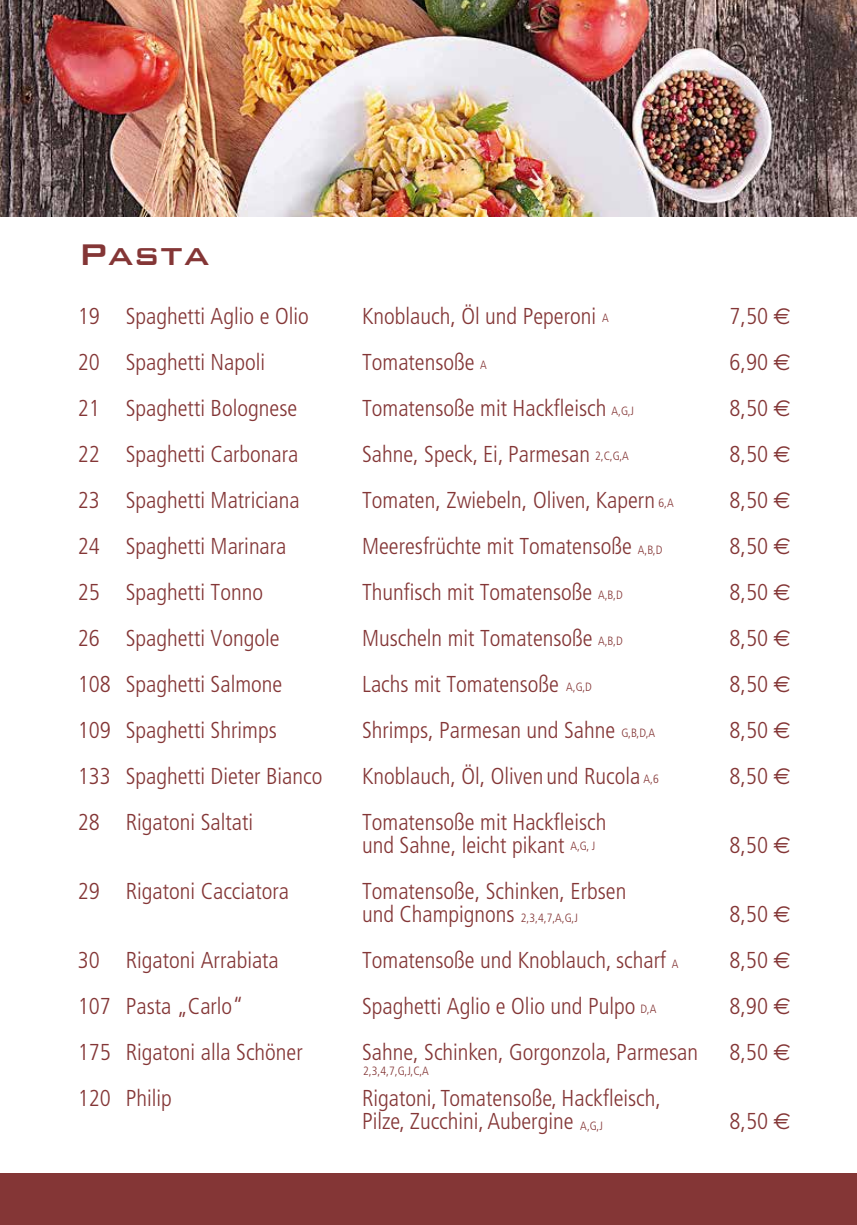
<style>
.page{position:relative;width:857px;height:1225px;background:#fff}
.page>*{position:absolute;margin:0;border:0;box-sizing:border-box;transform-origin:0 0}
.t1{font:500 40px "Bank Gothic";color:#843636}
.t2{font:300 condensed 23px/23px "Frutiger";color:#843636}
.t3{font:300 condensed 12px "Frutiger";color:#843636}
.s1{font-family:"Euro Sans";font-weight:400;font-stretch:normal}
</style>
<div class="page">
<div style="left:0;top:1174px;width:856px;height:51px;background:#843636"></div>
<img style="left:0;top:0;width:856px;height:217px">
<h1 class="t1" style="left:78px;top:223px;width:133px">Pasta</h1>
<p class="t2" style="left:78px;top:304px;width:232px">19 Spaghetti Aglio e Olio</p>
<p class="t2" style="left:362px;top:304px;width:235px">Knoblauch, Öl und Peperoni</p>
<p class="t2" style="left:729px;top:304px;width:63px">7,50 <span class="s1">€</span></p>
<p class="t2" style="left:78px;top:350px;width:189px">20 Spaghetti Napoli</p>
<p class="t2" style="left:362px;top:350px;width:114px">Tomatensoße</p>
<p class="t2" style="left:729px;top:350px;width:63px">6,90 <span class="s1">€</span></p>
<p class="t2" style="left:78px;top:396px;width:221px">21 Spaghetti Bolognese</p>
<p class="t2" style="left:362px;top:396px;width:246px">Tomatensoße mit Hackfleisch</p>
<p class="t2" style="left:729px;top:396px;width:63px">8,50 <span class="s1">€</span></p>
<p class="t2" style="left:78px;top:442px;width:222px">22 Spaghetti Carbonara</p>
<p class="t2" style="left:362px;top:442px;width:229px">Sahne, Speck, Ei, Parmesan</p>
<p class="t2" style="left:729px;top:442px;width:63px">8,50 <span class="s1">€</span></p>
<p class="t2" style="left:78px;top:488px;width:223px">23 Spaghetti Matriciana</p>
<p class="t2" style="left:362px;top:488px;width:294px">Tomaten, Zwiebeln, Oliven, Kapern</p>
<p class="t2" style="left:729px;top:488px;width:63px">8,50 <span class="s1">€</span></p>
<p class="t2" style="left:78px;top:534px;width:210px">24 Spaghetti Marinara</p>
<p class="t2" style="left:362px;top:534px;width:271px">Meeresfrüchte mit Tomatensoße</p>
<p class="t2" style="left:729px;top:534px;width:63px">8,50 <span class="s1">€</span></p>
<p class="t2" style="left:78px;top:580px;width:187px">25 Spaghetti Tonno</p>
<p class="t2" style="left:362px;top:580px;width:232px">Thunfisch mit Tomatensoße</p>
<p class="t2" style="left:729px;top:580px;width:63px">8,50 <span class="s1">€</span></p>
<p class="t2" style="left:78px;top:626px;width:203px">26 Spaghetti Vongole</p>
<p class="t2" style="left:362px;top:626px;width:232px">Muscheln mit Tomatensoße</p>
<p class="t2" style="left:729px;top:626px;width:63px">8,50 <span class="s1">€</span></p>
<p class="t2" style="left:78px;top:672px;width:206px">108 Spaghetti Salmone</p>
<p class="t2" style="left:362px;top:672px;width:198px">Lachs mit Tomatensoße</p>
<p class="t2" style="left:729px;top:672px;width:63px">8,50 <span class="s1">€</span></p>
<p class="t2" style="left:78px;top:718px;width:200px">109 Spaghetti Shrimps</p>
<p class="t2" style="left:362px;top:718px;width:254px">Shrimps, Parmesan und Sahne</p>
<p class="t2" style="left:729px;top:718px;width:63px">8,50 <span class="s1">€</span></p>
<p class="t2" style="left:78px;top:764px;width:246px">133 Spaghetti Dieter Bianco</p>
<p class="t2" style="left:362px;top:764px;width:279px">Knoblauch, Öl, Oliven und Rucola</p>
<p class="t2" style="left:729px;top:764px;width:63px">8,50 <span class="s1">€</span></p>
<p class="t2" style="left:78px;top:810px;width:177px">28 Rigatoni Saltati</p>
<p class="t2" style="left:362px;top:810px;width:246px">Tomatensoße mit Hackfleisch und Sahne, leicht pikant</p>
<p class="t3" style="left:602px;top:311px;width:8px">A</p>
<p class="t3" style="left:480px;top:358px;width:8px">A</p>
<p class="t3" style="left:611px;top:404px;width:24px">A,G,J</p>
<p class="t3" style="left:595px;top:449px;width:35px">2,C,G,A</p>
<p class="t3" style="left:658px;top:496px;width:17px">6,A</p>
<p class="t3" style="left:637px;top:543px;width:26px">A,B,D</p>
<p class="t3" style="left:597px;top:588px;width:26px">A,B,D</p>
<p class="t3" style="left:597px;top:634px;width:26px">A,B,D</p>
<p class="t3" style="left:566px;top:680px;width:27px">A,G,D</p>
<p class="t3" style="left:621px;top:726px;width:35px">G,B,D,A</p>
<p class="t3" style="left:643px;top:772px;width:17px">A,6</p>
<p class="t2" style="left:729px;top:833px;width:63px">8,50 <span class="s1">€</span></p>
<p class="t3" style="left:570px;top:839px;width:27px">A,G, J</p>
<p class="t2" style="left:78px;top:879px;width:213px">29 Rigatoni Cacciatora</p>
<p class="t2" style="left:362px;top:879px;width:266px">Tomatensoße, Schinken, Erbsen und Champignons</p>
<p class="t3" style="left:520px;top:911px;width:59px">2,3,4,7,A,G,J</p>
<p class="t2" style="left:729px;top:902px;width:63px">8,50 <span class="s1">€</span></p>
<p class="t2" style="left:78px;top:948px;width:202px">30 Rigatoni Arrabiata</p>
<p class="t2" style="left:362px;top:948px;width:305px">Tomatensoße und Knoblauch, scharf</p>
<p class="t2" style="left:729px;top:948px;width:63px">8,50 <span class="s1">€</span></p>
<p class="t2" style="left:78px;top:994px;width:167px">107 Pasta „Carlo“</p>
<p class="t2" style="left:362px;top:994px;width:275px">Spaghetti Aglio e Olio und Pulpo</p>
<p class="t2" style="left:729px;top:994px;width:63px">8,90 <span class="s1">€</span></p>
<p class="t2" style="left:78px;top:1040px;width:226px">175 Rigatoni alla Schöner</p>
<p class="t2" style="left:362px;top:1040px;width:337px">Sahne, Schinken, Gorgonzola, Parmesan</p>
<p class="t2" style="left:729px;top:1040px;width:63px">8,50 <span class="s1">€</span></p>
<p class="t2" style="left:78px;top:1086px;width:96px">120 Philip</p>
<p class="t2" style="left:362px;top:1086px;width:300px">Rigatoni, Tomatensoße, Hackfleisch,<br>Pilze, Zucchini, Aubergine</p>
<p class="t3" style="left:671px;top:957px;width:8px">A</p>
<p class="t3" style="left:640px;top:1002px;width:17px">D,A</p>
<p class="t3" style="left:363px;top:1063px;width:67px">2,3,4,7,G,J,C,A</p>
<p class="t2" style="left:729px;top:1109px;width:63px">8,50 <span class="s1">€</span></p>
<p class="t3" style="left:580px;top:1118px;width:24px">A,G,J</p>
</div>
